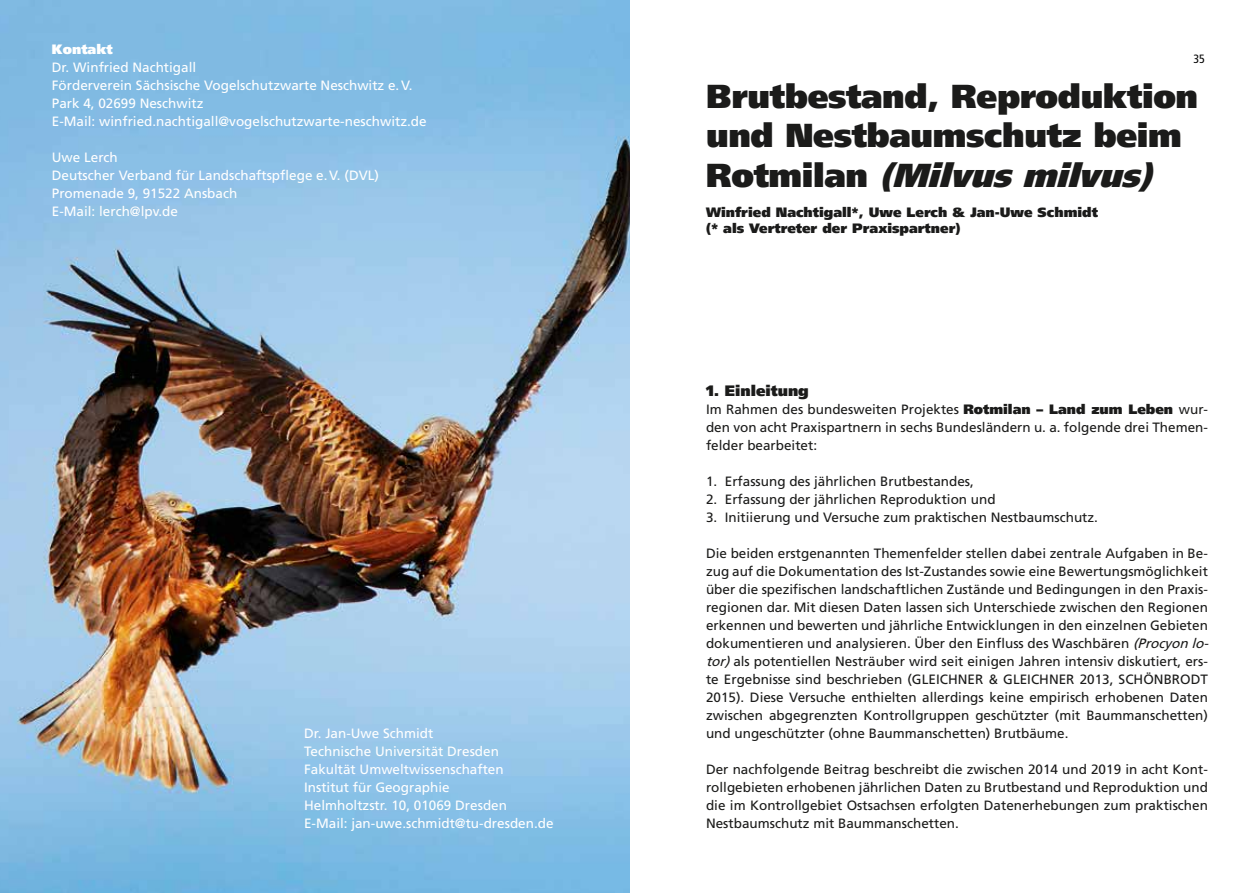
<style>
.page{position:relative;width:1259px;height:893px;background:#fff}
.page>*{position:absolute;margin:0;border:0;box-sizing:border-box;transform-origin:0 0}
.t1{font:900 33px/39.6px "Frutiger LT";letter-spacing:-.01em;color:#1b1b1a}
.t2{font:900 15px "Frutiger LT";color:#1b1b1a}
.t3{font:13.5px/18px "Frutiger LT Pro";color:#1b1b1a;text-align:justify}
.t4{font:13.5px/18px "Frutiger LT Pro";color:#fff}
.t5{font:900 13.5px/16.2px "Frutiger LT";color:#1b1b1a}
.t6{font:900 13.5px "Frutiger LT";color:#fff}
.t7{font:condensed 12px "Frutiger LT Pro";color:#000}
.s1{font-style:italic}
.s2{font-family:"Frutiger LT";font-weight:900}
</style>
<div class="page">
<img style="left:0;top:0;width:629px;height:893px">
<p class="t6" style="left:52px;top:41px;width:62px">Kontakt</p>
<p class="t4" style="left:52px;top:58px;width:376px">Dr. Winfried Nachtigall<br>Förderverein Sächsische Vogelschutzwarte Neschwitz e.V.<br>Park 4, 02699 Neschwitz<br>E-Mail: winfried.nachtigall@vogelschutzwarte-neschwitz.de</p>
<p class="t4" style="left:52px;top:148px;width:329px">Uwe Lerch<br>Deutscher Verband für Landschaftspflege e.V. (DVL)<br>Promenade 9, 91522 Ansbach<br>E-Mail: lerch@lpv.de</p>
<p class="t4" style="left:304px;top:724px;width:251px">Dr. Jan-Uwe Schmidt<br>Technische Universität Dresden<br>Fakultät Umweltwissenschaften<br>Institut für Geographie<br>Helmholtzstr. 10, 01069 Dresden<br>E-Mail: jan-uwe.schmidt@tu-dresden.de</p>
<p class="t7" style="left:1193px;top:52px;width:13px">35</p>
<h1 class="t1" style="left:706px;top:76px;width:494px">Brutbestand, Reproduktion und Nestbaumschutz beim<br>R o t m i l a n <span class="s1">(Milvusmilvus)</span></h1>
<p class="t5" style="left:706px;top:204px;width:393px">Winfried Nachtigall*, Uwe Lerch &amp; Jan-Uwe Schmidt (* als Vertreter der Praxispartner)</p>
<p class="t2" style="left:706px;top:382px;width:104px">1. Einleitung</p>
<p class="t3" style="left:706px;top:400px;width:503px">Im Rahmen des bundesweiten Projektes <span class="s2">Rotmilan – Land zum Leben</span> wur&shy;den von acht Praxispartnern in sechs Bundesländern u. a. folgende drei Themen&shy;felder bearbeitet:</p>
<p class="t3" style="left:706px;top:472px;width:269px">1. Erfassung des jährlichen Brutbestandes,</p>
<p class="t3" style="left:706px;top:490px;width:291px">2. Erfassung der jährlichen Reproduktion und</p>
<p class="t3" style="left:706px;top:508px;width:393px">3. Initiierung und Versuche zum praktischen Nestbaumschutz.</p>
<p class="t3" style="left:706px;top:544px;width:508px;text-align:left">Die beiden erstgenannten Themenfelder stellen dabei zentrale Aufgaben in Be&shy;zug auf die Dokumentation des Ist-Zustandes sowie eine Bewertungsmöglichkeit über die spezifischen landschaftlichen Zustände und Bedingungen in den Praxis&shy;regionen dar. Mit diesen Daten lassen sich Unterschiede zwischen den Regionen erkennen und bewerten und jährliche Entwicklungen in den einzelnen Gebieten dokumentieren und analysieren. Über den Einfluss des Waschbären <span class="s1">(Procyon lo&shy;tor)</span>als potentiellen Nesträuber wird seit einigen Jahren intensiv diskutiert, ers&shy;te Ergebnisse sind beschrieben (GLEICHNER &amp; GLEICHNER 2013, SCHÖNBRODT 2015). Diese Versuche enthielten allerdings keine empirisch erhobenen Daten zwischen abgegrenzten Kontrollgruppen geschützter (mit Baummanschetten) und ungeschützter (ohne Baummanschetten) Brutbäume.</p>
<p class="t3" style="left:706px;top:760px;width:503px">Der nachfolgende Beitrag beschreibt die zwischen 2014 und 2019 in acht Kont&shy;rollgebieten erhobenen jährlichen Daten zu Brutbestand und Reproduktion und die im Kontrollgebiet Ostsachsen erfolgten Datenerhebungen zum praktischen Nestbaumschutz mit Baummanschetten.</p>
</div>
